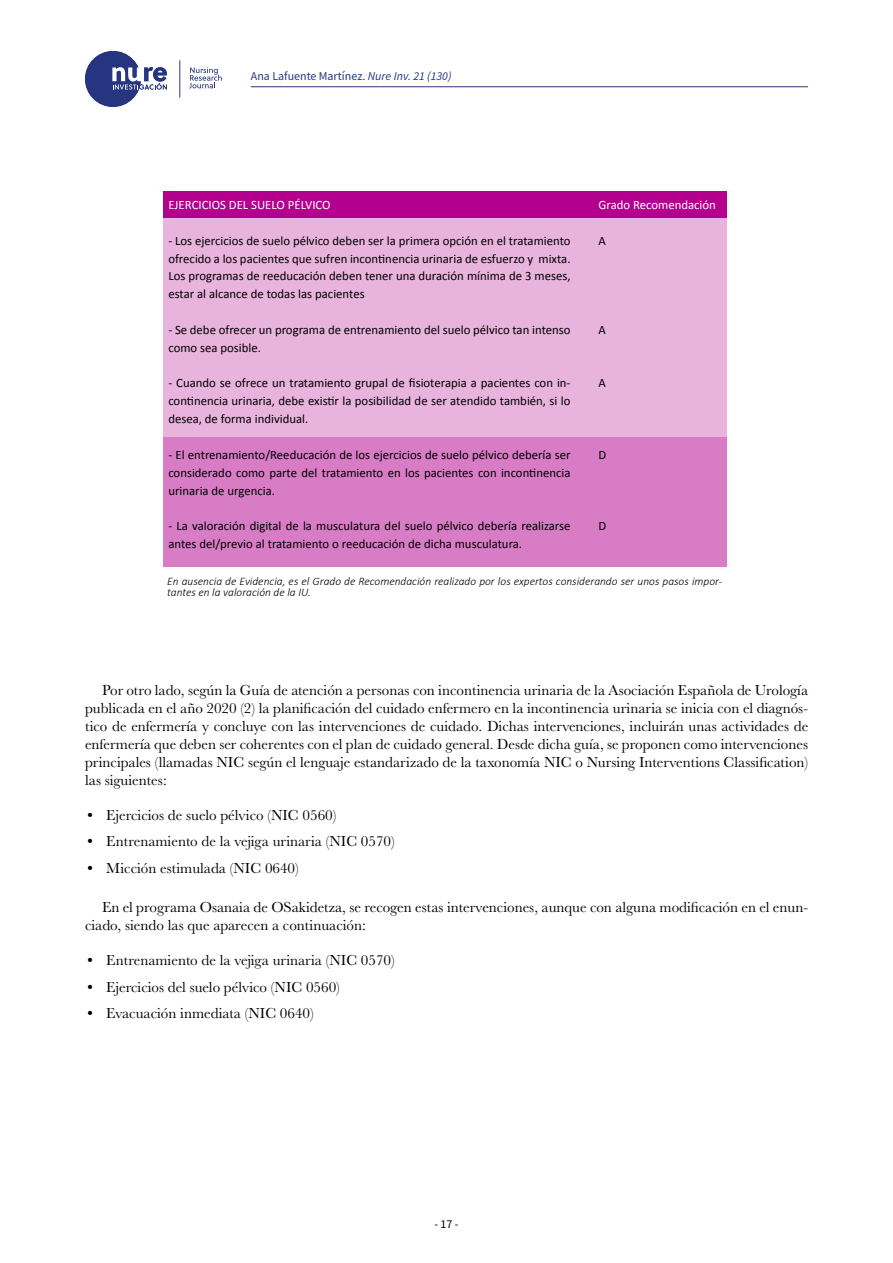
<style>
.page{position:relative;width:893px;height:1263px;background:#fff}
.page>*{position:absolute;margin:0;border:0;box-sizing:border-box;transform-origin:0 0}
.t1{font:15px/18px "Baskerville URW";color:#000;text-align:justify}
.t2{font:12.75px/17.9px "Calibri";color:#000;text-align:justify}
.t3{font:12.75px "Calibri";color:#fff}
.t4{font:12px "Source Sans Variable";color:#273581}
.t5{font:12px "Source Sans Variable";color:#000}
.t6{font:italic 300 11.55px/11.4px "Calibri";color:#000}
.s1{font-style:italic}
</style>
<div class="page">
<hr style="left:251px;top:86px;width:557px;height:1px;background:#273581">
<div style="left:85px;top:51px;width:56px;height:56px;background:#273581;border-radius:50%"></div>
<svg style="left:112px;top:67px;width:55px;height:23px"></svg>
<hr style="left:179px;top:60px;width:1px;height:38px;background:#273581">
<svg style="left:189px;top:67px;width:33px;height:21px"></svg>
<div style="left:163px;top:191px;width:564px;height:27px;background:#b3008d"></div>
<div style="left:163px;top:218px;width:564px;height:219px;background:#e8b3dd"></div>
<div style="left:163px;top:437px;width:564px;height:129px;background:#d87dc5"></div>
<p class="t4" style="left:251px;top:69px;width:202px">Ana Lafuente Martínez. <span class="s1">Nure Inv. 21 (130)</span></p>
<p class="t3" style="left:168px;top:197px;width:164px">EJERCICIOS DEL SUELO PÉLVICO</p>
<p class="t2" style="left:168px;top:232px;width:404px">- Los ejercicios de suelo pélvico deben ser la primera opción en el tratamiento ofrecido a los pacientes que sufren incontinencia urinaria de esfuerzo y mixta.<br>Los programas de reeducación deben tener una duración mínima de 3 meses, estar al alcance de todas las pacientes</p>
<p class="t2" style="left:168px;top:321px;width:404px">- Se debe ofrecer un programa de entrenamiento del suelo pélvico tan intenso como sea posible.</p>
<p class="t2" style="left:168px;top:374px;width:404px">- Cuando se ofrece un tratamiento grupal de fisioterapia a pacientes con in&shy;continencia urinaria, debe existir la posibilidad de ser atendido también, si lo desea, de forma individual.</p>
<p class="t2" style="left:168px;top:446px;width:404px">- El entrenamiento/Reeducación de los ejercicios de suelo pélvico debería ser considerado como parte del tratamiento en los pacientes con incontinencia urinaria de urgencia.</p>
<p class="t2" style="left:168px;top:517px;width:404px">- La valoración digital de la musculatura del suelo pélvico debería realizarse antes del/previo al tratamiento o reeducación de dicha musculatura.</p>
<p class="t3" style="left:598px;top:197px;width:119px">Grado Recomendación</p>
<p class="t2" style="left:598px;top:232px;width:9px">A</p>
<p class="t2" style="left:598px;top:321px;width:9px">A</p>
<p class="t2" style="left:598px;top:374px;width:9px">A</p>
<p class="t2" style="left:598px;top:446px;width:9px">D</p>
<p class="t2" style="left:598px;top:517px;width:9px">D</p>
<p class="t6" style="left:167px;top:575px;width:556px">En ausencia de Evidencia, es el Grado de Recomendación realizado por los expertos considerando ser unos pasos impor&shy;tantes en la valoración de la IU.</p>
<p class="t1" style="left:85px;top:680px;width:725px;text-indent:17px">Por otro lado, según la Guía de atención a personas con incontinencia urinaria de la Asociación Española de Urología publicada en el año 2020 (2) la planificación del cuidado enfermero en la incontinencia urinaria se inicia con el diagnós&shy;tico de enfermería y concluye con las intervenciones de cuidado. Dichas intervenciones, incluirán unas actividades de enfermería que deben ser coherentes con el plan de cuidado general. Desde dicha guía, se proponen como intervenciones principales (llamadas NIC según el lenguaje estandarizado de la taxonomía NIC o Nursing Interventions Classification) las siguientes:</p>
<p class="t1" style="left:85px;top:805px;width:253px">• Ejercicios de suelo pélvico (NIC 0560)</p>
<p class="t1" style="left:85px;top:832px;width:311px">• Entrenamiento de la vejiga urinaria (NIC 0570)</p>
<p class="t1" style="left:85px;top:858px;width:215px">• Micción estimulada (NIC 0640)</p>
<p class="t1" style="left:85px;top:898px;width:725px;text-indent:17px">En el programa Osanaia de OSakidetza, se recogen estas intervenciones, aunque con alguna modificación en el enun&shy;ciado, siendo las que aparecen a continuación:</p>
<p class="t1" style="left:85px;top:951px;width:311px">• Entrenamiento de la vejiga urinaria (NIC 0570)</p>
<p class="t1" style="left:85px;top:977px;width:256px">• Ejercicios del suelo pélvico (NIC 0560)</p>
<p class="t1" style="left:85px;top:1004px;width:230px">• Evacuación inmediata (NIC 0640)</p>
<p class="t5" style="left:434px;top:1217px;width:26px">-17-</p>
</div>
